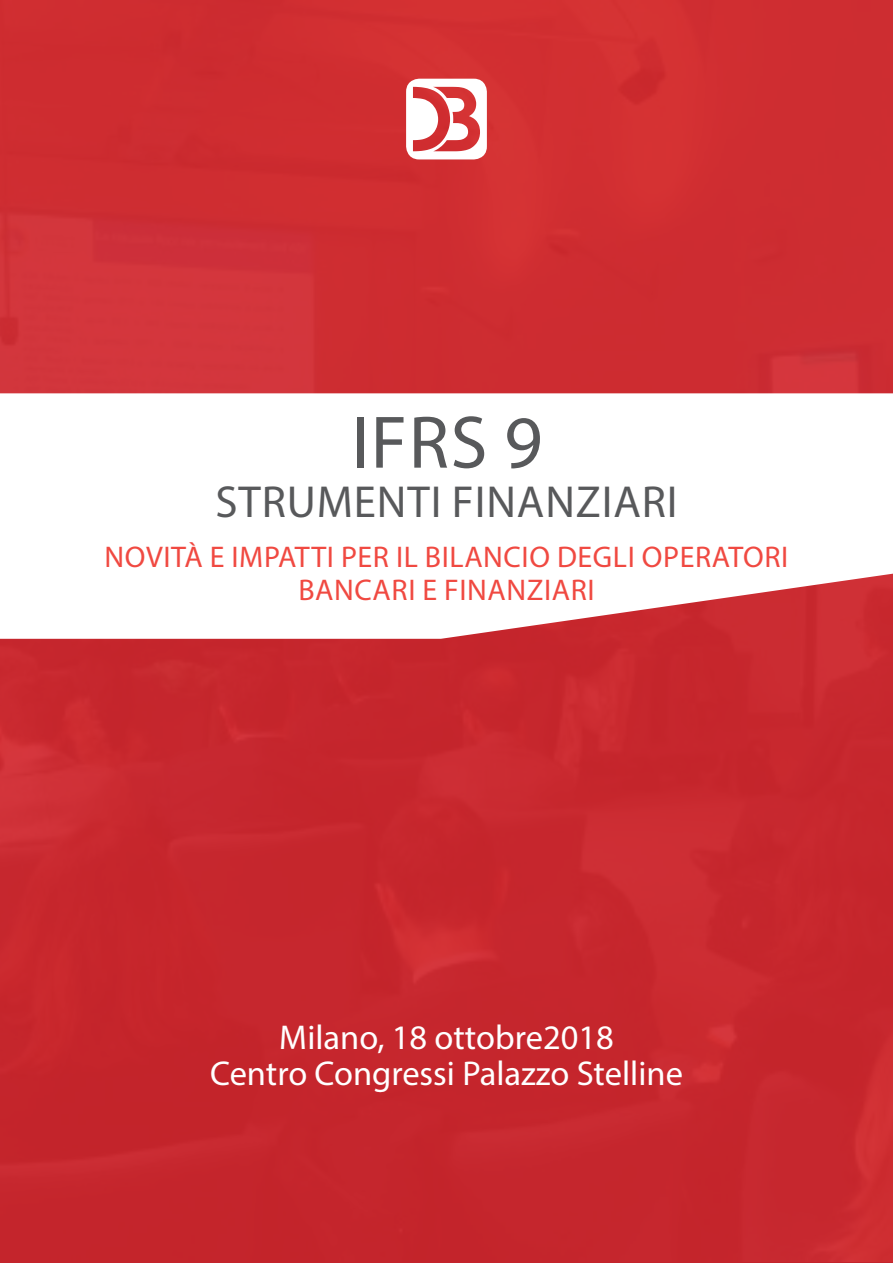
<style>
.page{position:relative;width:893px;height:1263px;background:#fff}
.page>*{position:absolute;margin:0;border:0;box-sizing:border-box;transform-origin:0 0}
.t1{font:75px "Myriad Pro";color:#58595b}
.t2{font:45px "Myriad Pro";letter-spacing:.02em;color:#58595b}
.t3{font:34.5px/36px "Myriad Pro";color:#fff;text-align:center}
.t4{font:30px/33px "Myriad Pro";letter-spacing:.02em;color:#f04941;text-align:center}
</style>
<div class="page">
<div style="left:0;top:0;width:893px;height:1263px;background:linear-gradient(to right,#ca2a30,#ca2a2f)"></div>
<svg style="left:406px;top:79px;width:81px;height:80px"></svg>
<svg style="left:0;top:393px;width:893px;height:246px"></svg>
<h1 class="t1" style="left:351px;top:396px;width:193px">IFRS 9</h1>
<h2 class="t2" style="left:215px;top:474px;width:442px">STRUMENTI FI NANZIARI</h2>
<p class="t4" style="left:105px;top:540px;width:671px">NOVITÀ E IMPATTI PER IL BILANCIO DEGLI OPERATORI<br>BANCARI E FI NANZIARI</p>
<p class="t3" style="left:210px;top:1018px;width:474px">MILANO, 18 OTTOBRE2018<br>CENTRO CONGRESSI PALAZZO STELLINE</p>
</div>
